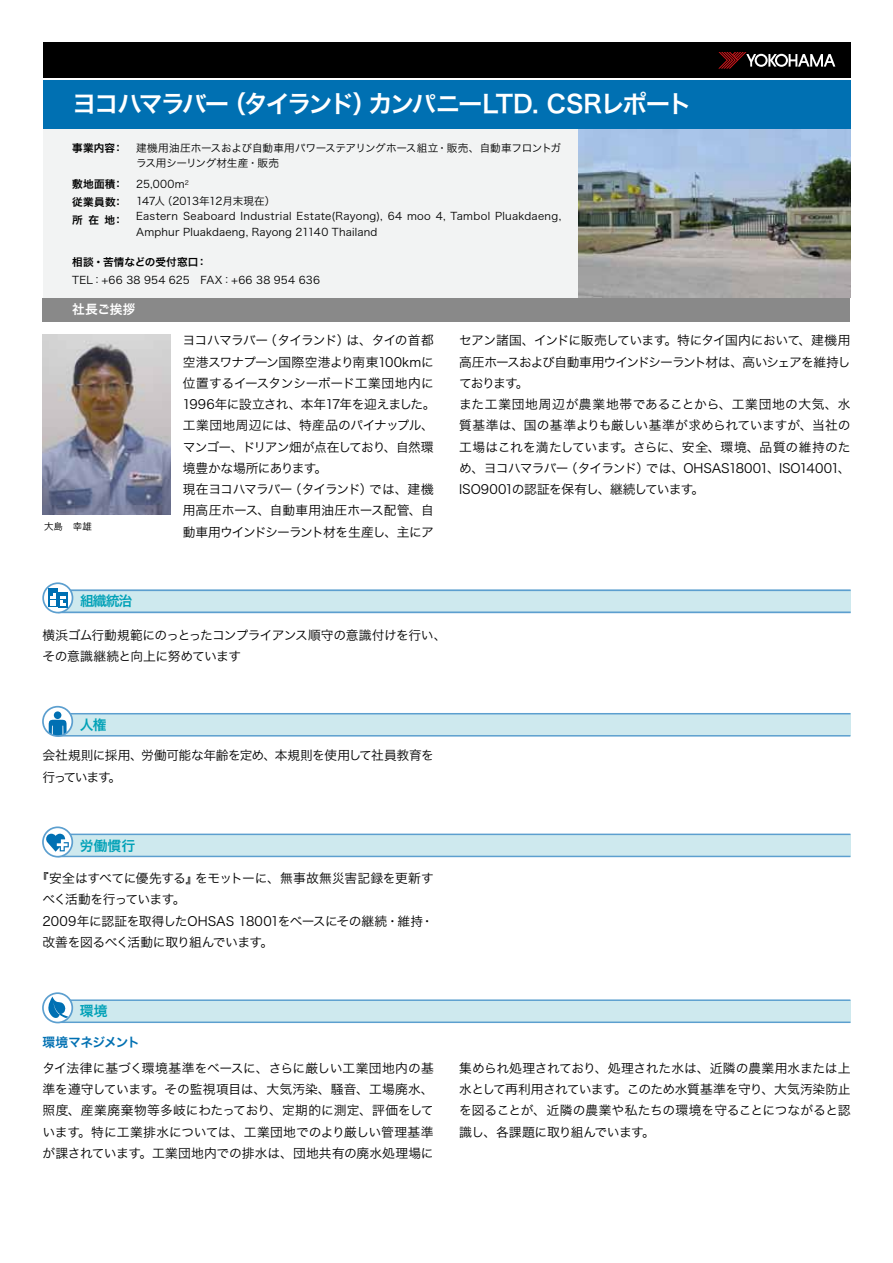
<style>
.page{position:relative;width:893px;height:1263px;background:#fff}
.page>*{position:absolute;margin:0;border:0;box-sizing:border-box;transform-origin:0 0}
.t1{font:24.45px "Hira Kaku Pro N W6";letter-spacing:-.09em;color:#fff}
.t2{font:13.8px "Hira Kaku Pro N W6";letter-spacing:-.03em;color:#00a1b7}
.t3{font:12.75px/21.3px "Hira Kaku Pro N W3";letter-spacing:-.03em;color:#000}
.t4{font:12.75px "Hira Kaku Pro N W3";letter-spacing:-.005em;color:#000}
.t5{font:12.75px "Hira Kaku Pro N W3";letter-spacing:-.055em;color:#000}
.t6{font:12.75px "Hira Kaku Pro N W3";letter-spacing:-.075em;color:#000}
.t7{font:12.75px "Hira Kaku Pro N W3";letter-spacing:-.01em;color:#000}
.t8{font:12.75px "Hira Kaku Pro N W3";letter-spacing:.04em;color:#000}
.t9{font:12.75px "Hira Kaku Pro N W3";letter-spacing:.005em;color:#000}
.t10{font:12.75px "Hira Kaku Pro N W3";letter-spacing:.035em;color:#000}
.t11{font:12.75px "Hira Kaku Pro N W3";letter-spacing:-.05em;color:#000}
.t12{font:12.75px "Hira Kaku Pro N W3";letter-spacing:-.065em;color:#000}
.t13{font:12.75px "Hira Kaku Pro N W6";letter-spacing:-.06em;color:#0070b2}
.t14{font:12.75px "Hira Kaku Pro N W6";letter-spacing:-.005em;color:#fff}
.t15{font:10.65px/15.5px "Hira Kaku Pro N W3";letter-spacing:.02em;color:#000}
.t16{font:10.65px/15.5px "Hira Kaku Pro N W3";letter-spacing:-.025em;color:#000}
.t17{font:10.65px/18px "Hira Kaku Pro N W6";letter-spacing:.02em;color:#000}
.t18{font:10.65px/16.6px "Hira Kaku Pro N W3";color:#000}
.t19{font:10.65px "Hira Kaku Pro N W3";letter-spacing:-.03em;color:#000}
.t20{font:10.65px "Hira Kaku Pro N W6";color:#000}
.t21{font:9.6px "Hira Kaku Pro N W3";color:#000}
.t22{font:6.15px "Hira Kaku Pro N W3";color:#000}
</style>
<div class="page">
<div style="left:43px;top:129px;width:807px;height:169px;background:#f2f3f3"></div>
<img style="left:578px;top:129px;width:272px;height:169px">
<div style="left:43px;top:43px;width:807px;height:35px;background:#000"></div>
<svg style="left:718px;top:52px;width:117px;height:17px"></svg>
<div style="left:43px;top:80px;width:807px;height:49px;background:#0070b2"></div>
<div style="left:43px;top:298px;width:807px;height:23px;background:#898989"></div>
<img style="left:43px;top:334px;width:127px;height:181px">
<div style="left:58px;top:590px;width:793px;height:23px;background:#cee9ee"></div>
<hr style="left:58px;top:589px;width:793px;height:2px;background:#5c9fcf">
<hr style="left:58px;top:611px;width:793px;height:2px;background:#5c9fcf">
<svg style="left:43px;top:583px;width:30px;height:30px"></svg>
<div style="left:42px;top:582px;width:31px;height:31px;border:2px solid #5c9fcf;border-radius:50%"></div>
<div style="left:48px;top:589px;width:9px;height:18px;background:#0070b3"></div>
<div style="left:58px;top:592px;width:10px;height:15px;background:#0070b3"></div>
<svg style="left:50px;top:593px;width:16px;height:13px"></svg>
<div style="left:58px;top:714px;width:792px;height:22px;background:#cee9ee"></div>
<hr style="left:58px;top:713px;width:792px;height:1px;background:#5c9fcf">
<hr style="left:58px;top:735px;width:792px;height:1px;background:#5c9fcf">
<svg style="left:43px;top:707px;width:29px;height:29px"></svg>
<div style="left:54px;top:711px;width:7px;height:8px;background:#0070b3;border-radius:50%"></div>
<svg style="left:49px;top:720px;width:18px;height:16px"></svg>
<div style="left:42px;top:706px;width:31px;height:31px;border:2px solid #5c9fcf;border-radius:50%"></div>
<div style="left:58px;top:834px;width:792px;height:23px;background:#cee9ee"></div>
<hr style="left:58px;top:833px;width:792px;height:2px;background:#5c9fcf">
<hr style="left:58px;top:856px;width:792px;height:1px;background:#5c9fcf">
<svg style="left:43px;top:827px;width:29px;height:30px"></svg>
<div style="left:42px;top:826px;width:31px;height:31px;border:2px solid #5c9fcf;border-radius:50%"></div>
<svg style="left:46px;top:834px;width:23px;height:18px"></svg>
<div style="left:58px;top:1000px;width:792px;height:22px;background:#cee9ee"></div>
<hr style="left:58px;top:999px;width:792px;height:2px;background:#5c9fcf">
<hr style="left:58px;top:1021px;width:792px;height:2px;background:#5c9fcf">
<svg style="left:43px;top:993px;width:29px;height:29px"></svg>
<div style="left:42px;top:992px;width:31px;height:31px;border:2px solid #5c9fcf;border-radius:50%"></div>
<svg style="left:46px;top:996px;width:22px;height:24px"></svg>
<h1 class="t1" style="left:72px;top:82px;width:159px">ヨコハマラバー</h1>
<h1 class="t1" style="left:222px;top:82px;width:157px">（タイランド）</h1>
<h1 class="t1" style="left:368px;top:82px;width:325px">カンパニーLTD. CSRレポート</h1>
<p class="t19" style="left:437px;top:138px;width:126px">・販売、自動車フロントガ</p>
<p class="t17" style="left:72px;top:138px;width:44px">事業内容</p>
<p class="t16" style="left:136px;top:139px;width:304px">建機用油圧ホースおよび自動車用パワーステアリングホース組立ラス用シーリング材生産・販売</p>
<p class="t22" style="left:185px;top:177px;width:6px">2</p>
<p class="t17" style="left:113px;top:138px;width:12px">：</p>
<p class="t17" style="left:113px;top:174px;width:12px;text-indent:-40px">敷地面積：</p>
<p class="t18" style="left:162px;top:175px;width:115px;text-indent:-26px">25,000m<br>（2013年12月末現在(</p>
<p class="t17" style="left:113px;top:174px;width:12px">：</p>
<p class="t15" style="left:136px;top:192px;width:31px">147人</p>
<p class="t17" style="left:113px;top:193px;width:12px;text-indent:-40px">従業員数：</p>
<p class="t15" style="left:388px;top:208px;width:16px">64</p>
<p class="t15" style="left:183px;top:208px;width:54px">Seaboard</p>
<p class="t15" style="left:297px;top:208px;width:88px">Estate(Rayong ,)</p>
<p class="t15" style="left:136px;top:208px;width:243px">Eastern<br>Amphur Pluakdaeng, Rayong 21140 Thailand</p>
<p class="t17" style="left:197px;top:252px;width:12px">：</p>
<p class="t15" style="left:451px;top:208px;width:41px">Tambol</p>
<p class="t15" style="left:495px;top:208px;width:68px">Pluakdaeng,</p>
<p class="t15" style="left:241px;top:208px;width:53px">Industrial</p>
<p class="t15" style="left:436px;top:208px;width:11px">4,</p>
<p class="t15" style="left:407px;top:208px;width:25px">moo</p>
<p class="t17" style="left:88px;top:211px;width:12px">在</p>
<p class="t17" style="left:72px;top:211px;width:12px">所</p>
<p class="t17" style="left:105px;top:211px;width:12px">地</p>
<p class="t20" style="left:72px;top:252px;width:128px">相談・苦情などの受付窓口</p>
<p class="t15" style="left:72px;top:271px;width:249px">TEL：+66 38 954 625　FAX：+66 38 954 636</p>
<p class="t14" style="left:72px;top:298px;width:65px">社長ご挨拶</p>
<p class="t21" style="left:44px;top:518px;width:50px">大島　幸雄</p>
<p class="t3" style="left:346px;top:329px;width:89px">は、タイの首都</p>
<p class="t3" style="left:264px;top:329px;width:87px">（タイランド）</p>
<p class="t5" style="left:183px;top:329px;width:87px">ヨコハマラバー</p>
<p class="t3" style="left:183px;top:350px;width:253px">空港スワナプーン国際空港より南東100kmに</p>
<p class="t3" style="left:183px;top:371px;width:252px">位置するイースタンシーボード工業団地内に</p>
<p class="t5" style="left:183px;top:393px;width:255px">1996年に設立され、本年17年を迎えました。</p>
<p class="t9" style="left:183px;top:414px;width:253px">工業団地周辺には、特産品のパイナップル、</p>
<p class="t5" style="left:183px;top:435px;width:253px">マンゴー、ドリアン畑が点在しており、自然環</p>
<p class="t3" style="left:314px;top:456px;width:14px">。</p>
<p class="t3" style="left:183px;top:456px;width:135px">境豊かな場所にあります</p>
<p class="t11" style="left:459px;top:329px;width:209px">セアン諸国、インドに販売しています</p>
<p class="t6" style="left:459px;top:350px;width:393px">高圧ホースおよび自動車用ウインドシーラント材は、高いシェアを維持し</p>
<p class="t3" style="left:516px;top:371px;width:14px">。</p>
<p class="t3" style="left:665px;top:329px;width:187px">。特にタイ国内において、建機用</p>
<p class="t3" style="left:459px;top:371px;width:60px">ております</p>
<p class="t8" style="left:459px;top:393px;width:393px">また工業団地周辺が農業地帯であることから、工業団地の大気、水</p>
<p class="t4" style="left:459px;top:414px;width:393px">質基準は、国の基準よりも厳しい基準が求められていますが、当社の</p>
<p class="t10" style="left:620px;top:435px;width:232px">。さらに、安全、環境、品質の維持のた</p>
<p class="t7" style="left:459px;top:435px;width:165px">工場はこれを満たしています</p>
<p class="t3" style="left:565px;top:457px;width:86px">（タイランド）</p>
<p class="t12" style="left:459px;top:457px;width:111px">め、ヨコハマラバー</p>
<p class="t4" style="left:646px;top:457px;width:206px">では、OHSAS18001、ISO14001、</p>
<p class="t3" style="left:289px;top:478px;width:85px">（タイランド）</p>
<p class="t3" style="left:183px;top:478px;width:253px">現在ヨコハマラバー<br>用高圧ホース、自動車用油圧ホース配管、自動車用ウインドシーラント材を生産し、主にア</p>
<p class="t3" style="left:369px;top:478px;width:66px">では、建機</p>
<p class="t3" style="left:459px;top:478px;width:236px">ISO9001の認証を保有し、継続しています</p>
<p class="t3" style="left:691px;top:478px;width:14px">。</p>
<p class="t2" style="left:80px;top:589px;width:54px">組織統治</p>
<p class="t3" style="left:43px;top:623px;width:405px">横浜ゴム行動規範にのっとったコンプライアンス順守の意識付けを行い、その意識継続と向上に努めています</p>
<p class="t2" style="left:80px;top:712px;width:28px">人権</p>
<p class="t3" style="left:109px;top:744px;width:327px;text-indent:-66px">会社規則に採用、労働可能な年齢を定め、本規則を使用して社員教育を。</p>
<p class="t3" style="left:42px;top:765px;width:70px">行っています</p>
<p class="t2" style="left:80px;top:833px;width:57px">労働慣行</p>
<p class="t3" style="left:36px;top:867px;width:164px;text-align:center">『安全はすべてに優先する』べく活動を行っています。</p>
<p class="t7" style="left:195px;top:867px;width:240px">をモットーに、無事故無災害記録を更新す</p>
<p class="t3" style="left:43px;top:909px;width:382px">2009年に認証を取得したOHSAS 18001をベースにその継続・維持改善を図るべく活動に取り組んでいます。</p>
<p class="t3" style="left:421px;top:909px;width:14px">・</p>
<p class="t2" style="left:80px;top:999px;width:29px">環境</p>
<p class="t13" style="left:43px;top:1031px;width:99px">環境マネジメント</p>
<p class="t3" style="left:43px;top:1056px;width:393px;text-align:justify">タイ法律に基づく環境基準をベースに、さらに厳しい工業団地内の基準を遵守しています。その監視項目は、大気汚染、騒音、工場廃水、照度、産業廃棄物等多岐にわたっており、定期的に測定、評価をしています。特に工業排水については、工業団地でのより厳しい管理基準が課されています。工業団地内での排水は、団地共有の廃水処理場に</p>
<p class="t3" style="left:459px;top:1056px;width:393px;text-align:justify">集められ処理されており、処理された水は、近隣の農業用水または上水として再利用されています。このため水質基準を守り、大気汚染防止を図ることが、近隣の農業や私たちの環境を守ることにつながると認識し、各課題に取り組んでいます。</p>
</div>
